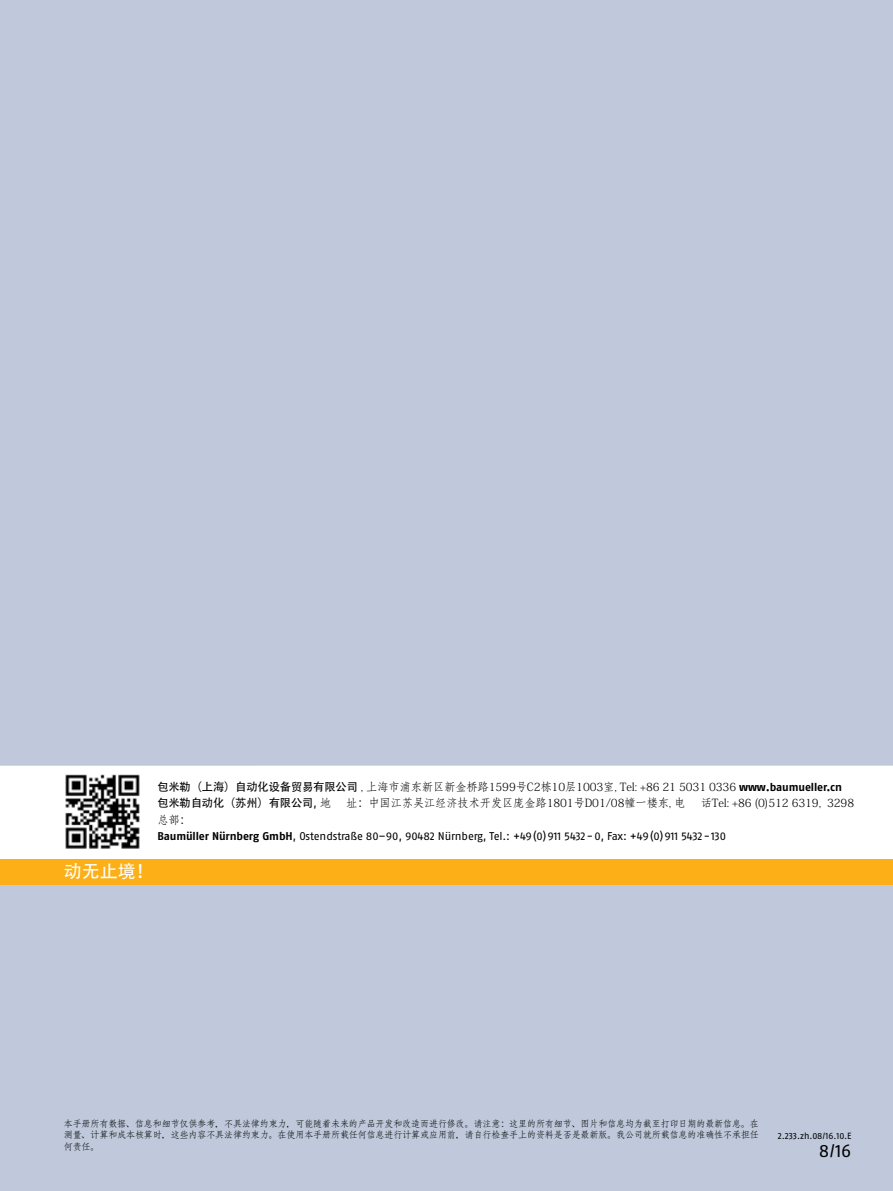
<style>
.page{position:relative;width:893px;height:1191px;background:#bfc9db}
.page>*{position:absolute;margin:0;border:0;box-sizing:border-box;transform-origin:0 0}
.t1{font:18px "Adobe Heiti Std";color:#fff}
.t2{font:18px "Fago No Regular LF";color:#000}
.t3{font:11.25px "Adobe Fangsong Std";letter-spacing:-.01em;color:#000}
.t4{font:11.25px "Fago No Regular LF";letter-spacing:-.015em;color:#000}
.t5{font:11.25px "Adobe Heiti Std";letter-spacing:-.01em;color:#000}
.t6{font:9px/11.2px "Adobe Fangsong Std";letter-spacing:-.01em;color:#000;text-align:justify}
.t7{font:9px "Fago No Regular LF";letter-spacing:-.01em;color:#000}
.s1{font-family:"Adobe Heiti Std"}
.s2{font-family:"Fago No";font-weight:700}
.s3{font-family:"Fago No Regular LF"}
.s4{font-family:"Adobe Fangsong Std"}
</style>
<div class="page">
<div style="left:0;top:765px;width:893px;height:94px;background:#fff"></div>
<div style="left:0;top:859px;width:893px;height:25px;background:#fcaf17"></div>
<img style="left:65px;top:774px;width:75px;height:75px">
<h1 class="t1" style="left:64px;top:860px;width:91px">动无止境！</h1>
<p class="t3" style="left:157px;top:779px;width:686px"><span class="s1">包米勒（上海）自动化设备贸易有限公司</span> , 上海市浦东新区新金桥路1599号C2栋10层1003室, Tel: +86 21 5031 0336 <span class="s2">www.baumueller.cn</span></p>
<p class="t5" style="left:157px;top:796px;width:175px">包米勒自动化（苏州）有限公司<span class="s3">,</span> <span class="s4">地</span></p>
<p class="t3" style="left:346px;top:796px;width:341px">址：中国江苏吴江经济技术开发区庞金路1801号D01/08幢一楼东, 电</p>
<p class="t3" style="left:701px;top:796px;width:155px">话Tel: +86 (0)512 6319, 3298</p>
<p class="t3" style="left:157px;top:812px;width:35px">总部：</p>
<p class="t4" style="left:157px;top:830px;width:570px"><span class="s2">Baumüller Nürnberg GmbH</span>, Ostendstraße 80–90, 90482 Nürnberg, Tel.: +49(0)911 5432-0, Fax: +49(0)911 5432-130</p>
<p class="t6" style="left:64px;top:1118px;width:697px">本手册所有数据、信息和细节仅供参考，不具法律约束力，可能随着未来的产品开发和改造而进行修改。请注意：这里的所有细节、图片和信息均为截至打印日期的最新信息。在测量、计算和成本核算时，这些内容不具法律约束力。在使用本手册所载任何信息进行计算或应用前，请自行检查手上的资料是否是最新版。我公司就所载信息的准确性不承担任何责任。</p>
<p class="t7" style="left:778px;top:1130px;width:75px">2.233.zh.08/16.10.E</p>
<h1 class="t2" style="left:819px;top:1140px;width:34px">8/16</h1>
</div>
